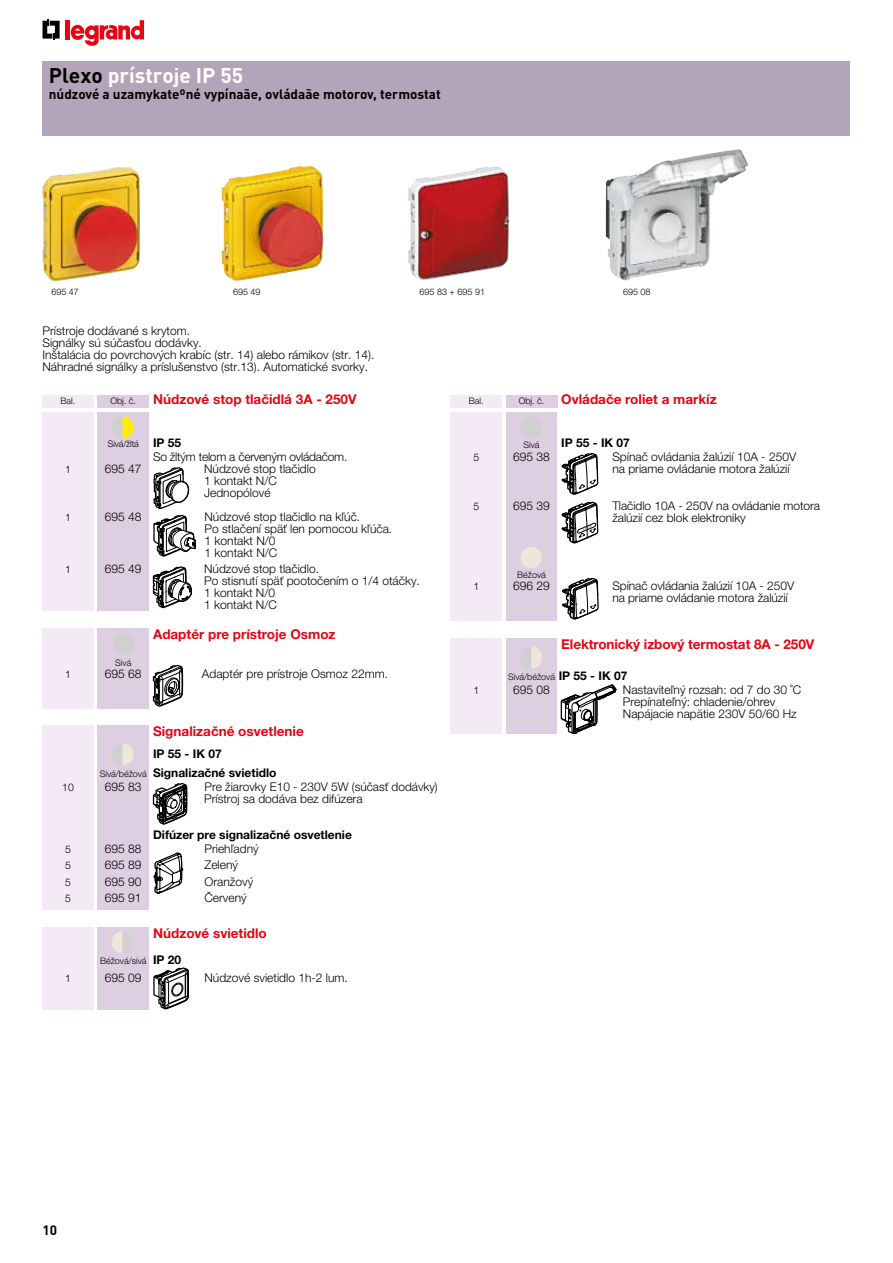
<style>
.page{position:relative;width:893px;height:1263px;background:#fff}
.page>*{position:absolute;margin:0;border:0;box-sizing:border-box;transform-origin:0 0}
.t1{font:700 21px "DIN Pro";color:#fff}
.t2{font:700 13.5px "Helvetica Neue CE";color:#e30613}
.t3{font:700 13.5px "DIN Pro";color:#000}
.t4{font:12px/12px "Helvetica Neue CE Light";color:#000}
.t5{font:700 12px/19.2px "Helvetica Neue CE";color:#000;text-align:center}
.t6{font:12px "Helvetica Neue CE Light";letter-spacing:-.02em;color:#000}
.t7{font:10.5px "Helvetica Neue CE Light";color:#000}
.t8{font:9px "Helvetica Neue CE Light";color:#000}
.t9{font:9px "Helvetica Neue CE Light";letter-spacing:-.02em;color:#000}
.s1{color:#000}
.s2{font-family:"Helvetica Neue CE";font-weight:700;font-size:12px}
.s3{font-family:"Helvetica Neue CE Light";font-weight:400;font-size:9px}
</style>
<div class="page">
<div style="left:43px;top:62px;width:807px;height:74px;background:#b4a4b9"></div>
<img style="left:42px;top:167px;width:98px;height:115px">
<img style="left:222px;top:166px;width:101px;height:115px">
<img style="left:408px;top:166px;width:101px;height:115px">
<div style="left:43px;top:413px;width:51px;height:198px;background:#f3eaf5"></div>
<div style="left:98px;top:413px;width:51px;height:198px;background:#decee1"></div>
<div style="left:451px;top:413px;width:51px;height:208px;background:#f3eaf5"></div>
<div style="left:506px;top:413px;width:50px;height:208px;background:#decee1"></div>
<div style="left:520px;top:416px;width:22px;height:22px;background:#d0d0d0;border-radius:50%"></div>
<div style="left:451px;top:638px;width:51px;height:95px;background:#f3eaf5"></div>
<div style="left:506px;top:638px;width:50px;height:95px;background:#decee1"></div>
<svg style="left:561px;top:685px;width:56px;height:49px"></svg>
<div style="left:43px;top:726px;width:51px;height:184px;background:#f3eaf5"></div>
<div style="left:98px;top:726px;width:51px;height:184px;background:#decee1"></div>
<div style="left:43px;top:927px;width:51px;height:83px;background:#f3eaf5"></div>
<div style="left:98px;top:927px;width:51px;height:83px;background:#decee1"></div>
<svg style="left:153px;top:783px;width:34px;height:42px"></svg>
<svg style="left:154px;top:852px;width:29px;height:42px"></svg>
<div style="left:43px;top:395px;width:51px;height:13px;background:#f3eaf5"></div>
<div style="left:98px;top:395px;width:51px;height:13px;background:#decee1"></div>
<svg style="left:153px;top:467px;width:43px;height:90px"></svg>
<svg style="left:153px;top:566px;width:39px;height:42px"></svg>
<div style="left:98px;top:628px;width:51px;height:81px;background:#decee1"></div>
<div style="left:43px;top:628px;width:51px;height:81px;background:#f3eaf5"></div>
<div style="left:113px;top:633px;width:22px;height:21px;background:#d0d0d0;border-radius:50%"></div>
<div style="left:451px;top:395px;width:51px;height:13px;background:#f3eaf5"></div>
<div style="left:506px;top:395px;width:51px;height:13px;background:#decee1"></div>
<svg style="left:153px;top:664px;width:30px;height:43px"></svg>
<svg style="left:112px;top:743px;width:21px;height:22px"></svg>
<svg style="left:521px;top:647px;width:21px;height:21px"></svg>
<svg style="left:112px;top:931px;width:21px;height:22px"></svg>
<svg style="left:562px;top:577px;width:37px;height:43px"></svg>
<div style="left:520px;top:547px;width:22px;height:21px;background:#ede7db;border-radius:50%"></div>
<svg style="left:562px;top:453px;width:36px;height:91px"></svg>
<svg style="left:153px;top:967px;width:36px;height:42px"></svg>
<img style="left:606px;top:149px;width:142px;height:132px">
<svg style="left:112px;top:416px;width:21px;height:22px"></svg>
<svg style="left:43px;top:19px;width:17px;height:21px"></svg>
<hr style="left:66px;top:20px;width:4px;height:19px;background:#e30613">
<svg style="left:71px;top:20px;width:73px;height:26px"></svg>
<h1 class="t1" style="left:49px;top:58px;width:196px"><span class="s1">Plexo</span> prístroje IP 55</h1>
<p class="t3" style="left:49px;top:82px;width:393px">núdzové a uzamykateºné vypínaãe, ovládaãe motorov, termostat</p>
<p class="t8" style="left:51px;top:287px;width:29px">695 47</p>
<p class="t8" style="left:233px;top:287px;width:29px">695 49</p>
<p class="t8" style="left:420px;top:287px;width:67px">695 83 + 695 91</p>
<p class="t4" style="left:43px;top:325px;width:333px">Prístroje dodávané s krytom.<br>Signálky sú súčasťou dodávky.<br>Inštalácia do povrchových krabíc (str. 14) alebo rámikov (str. 14).<br>Náhradné signálky a príslušenstvo (str.13). Automatické svorky.</p>
<p class="t8" style="left:623px;top:287px;width:29px">695 08</p>
<p class="t8" style="left:61px;top:396px;width:16px">Bal.</p>
<p class="t8" style="left:110px;top:396px;width:27px">Obj. č.</p>
<p class="t2" style="left:153px;top:391px;width:205px">Núdzové stop tlačidlá 3A - 250V</p>
<p class="t9" style="left:108px;top:439px;width:75px">Sivá/žltá <span class="s2">IP 55</span></p>
<p class="t6" style="left:153px;top:450px;width:196px">So žltým telom a červeným ovládačom.</p>
<p class="t7" style="left:65px;top:463px;width:7px">1</p>
<p class="t4" style="left:105px;top:463px;width:38px">695 47</p>
<p class="t4" style="left:204px;top:463px;width:113px">Núdzové stop tlačidlo<br>1 kontakt N/C<br>Jednopólové</p>
<p class="t7" style="left:65px;top:511px;width:7px">1</p>
<p class="t4" style="left:105px;top:511px;width:38px">695 48</p>
<p class="t4" style="left:205px;top:511px;width:189px">Núdzové stop tlačidlo na kľúč.<br>Po stlačení späť len pomocou kľúča.<br>1 kontakt N/0<br>1 kontakt N/C</p>
<p class="t7" style="left:65px;top:564px;width:7px">1</p>
<p class="t4" style="left:105px;top:563px;width:38px">695 49</p>
<p class="t4" style="left:204px;top:563px;width:217px">Núdzové stop tlačidlo.<br>Po stisnutí späť pootočením o 1/4 otáčky.<br>1 kontakt N/0<br>1 kontakt N/C</p>
<p class="t2" style="left:153px;top:626px;width:184px">Adaptér pre prístroje Osmoz</p>
<p class="t8" style="left:115px;top:658px;width:18px">Sivá</p>
<p class="t7" style="left:65px;top:668px;width:7px">1</p>
<p class="t4" style="left:105px;top:668px;width:38px">695 68</p>
<p class="t4" style="left:202px;top:668px;width:188px">Adaptér pre prístroje Osmoz 22mm.</p>
<p class="t2" style="left:153px;top:724px;width:152px">Signalizačné osvetlenie</p>
<p class="t5" style="left:100px;top:744px;width:178px">IP 55 - IK 07<br><span class="s3">Sivá/béžová</span> Signalizačné svietidlo</p>
<p class="t7" style="left:62px;top:781px;width:13px">10</p>
<p class="t4" style="left:105px;top:781px;width:38px">695 83</p>
<p class="t4" style="left:204px;top:781px;width:235px">Pre žiarovky E10 - 230V 5W (súčasť dodávky)<br>Prístroj sa dodáva bez difúzera</p>
<p class="t5" style="left:153px;top:825px;width:200px">Difúzer pre signalizačné osvetlenie</p>
<p class="t7" style="left:65px;top:843px;width:7px">5</p>
<p class="t4" style="left:105px;top:843px;width:38px">695 88</p>
<p class="t4" style="left:205px;top:843px;width:56px">Priehľadný</p>
<p class="t7" style="left:65px;top:860px;width:7px">5</p>
<p class="t4" style="left:105px;top:859px;width:38px">695 89</p>
<p class="t4" style="left:205px;top:859px;width:35px">Zelený</p>
<p class="t7" style="left:65px;top:876px;width:7px">5</p>
<p class="t4" style="left:105px;top:875px;width:38px">695 90</p>
<p class="t4" style="left:205px;top:875px;width:50px">Oranžový</p>
<p class="t7" style="left:65px;top:892px;width:7px">5</p>
<p class="t4" style="left:105px;top:892px;width:38px">695 91</p>
<p class="t4" style="left:205px;top:892px;width:44px">Červený</p>
<p class="t2" style="left:153px;top:926px;width:115px">Núdzové svietidlo</p>
<p class="t8" style="left:100px;top:955px;width:83px">Béžová/sivá <span class="s2">IP 20</span></p>
<p class="t7" style="left:65px;top:972px;width:7px">1</p>
<p class="t4" style="left:105px;top:972px;width:38px">695 09</p>
<p class="t4" style="left:205px;top:972px;width:145px">Núdzové svietidlo 1h-2 lum.</p>
<p class="t8" style="left:469px;top:396px;width:16px">Bal.</p>
<p class="t8" style="left:519px;top:396px;width:27px">Obj. č.</p>
<p class="t2" style="left:561px;top:391px;width:157px">Ovládače roliet a markíz</p>
<p class="t8" style="left:523px;top:440px;width:18px">Sivá</p>
<p class="t5" style="left:561px;top:433px;width:70px">IP 55 - IK 07</p>
<p class="t7" style="left:473px;top:451px;width:7px">5</p>
<p class="t4" style="left:513px;top:451px;width:38px">695 38</p>
<p class="t4" style="left:612px;top:451px;width:185px">Spínač ovládania žalúzií 10A - 250V na priame ovládanie motora žalúzií</p>
<p class="t7" style="left:473px;top:500px;width:7px">5</p>
<p class="t4" style="left:513px;top:500px;width:38px">695 39</p>
<p class="t4" style="left:612px;top:500px;width:209px">Tlačidlo 10A - 250V na ovládanie motora žalúzií cez blok elektroniky</p>
<p class="t8" style="left:517px;top:569px;width:30px">Béžová</p>
<p class="t7" style="left:473px;top:580px;width:7px">1</p>
<p class="t4" style="left:513px;top:579px;width:38px">696 29</p>
<p class="t4" style="left:612px;top:579px;width:183px">Spínač ovládania žalúzií 10A - 250V na priame ovládanie motora žalúzií</p>
<p class="t2" style="left:561px;top:636px;width:254px">Elektronický izbový termostat 8A - 250V</p>
<p class="t8" style="left:508px;top:671px;width:121px">Sivá/béžová <span class="s2">IP 55 - IK 07</span></p>
<p class="t7" style="left:473px;top:684px;width:7px">1</p>
<p class="t4" style="left:513px;top:684px;width:38px">695 08</p>
<p class="t4" style="left:623px;top:684px;width:180px">Nastaviteľný rozsah: od 7 do 30 ˚C<br>Prepínateľný: chladenie/ohrev<br>Napájacie napätie 230V 50/60 Hz</p>
<p class="t3" style="left:43px;top:1219px;width:16px">10</p>
</div>
